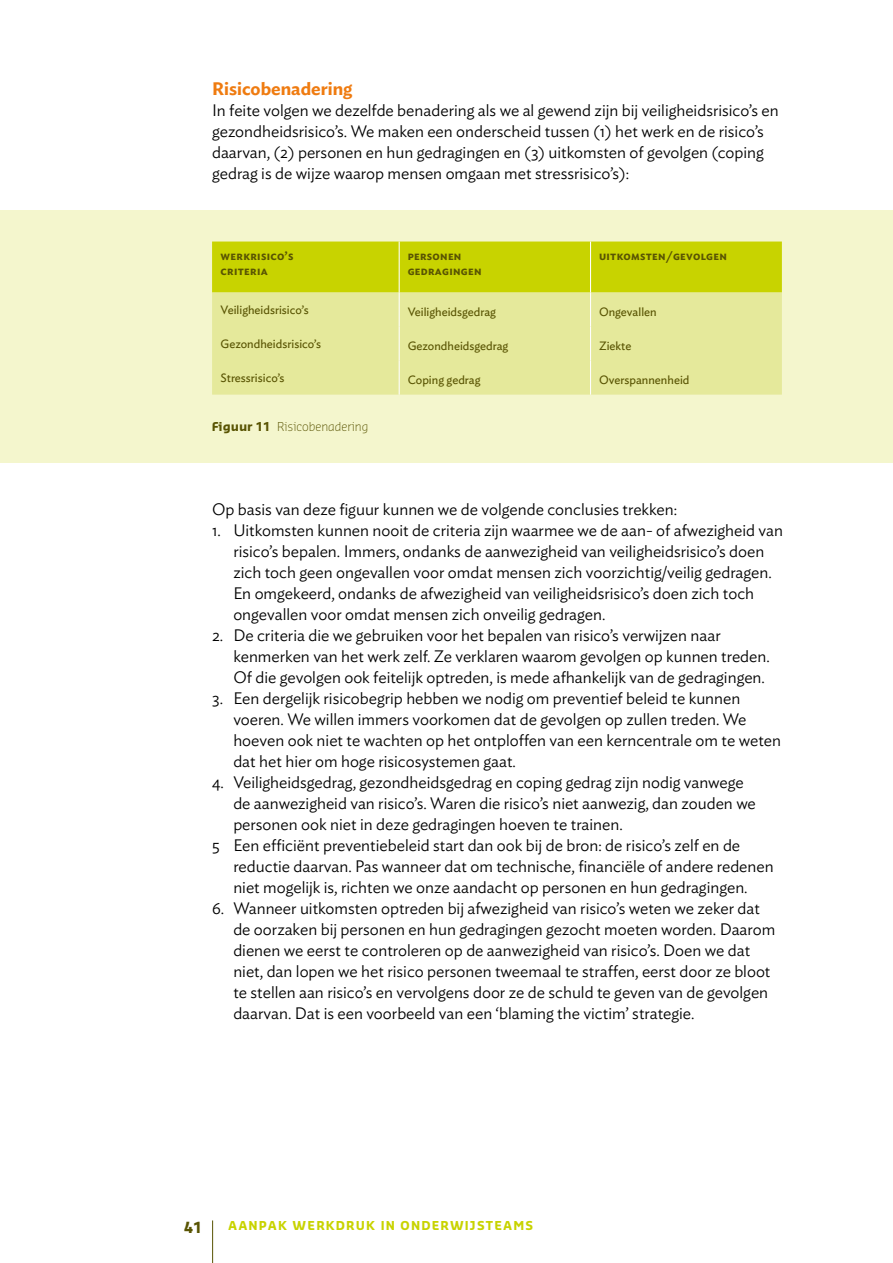
<style>
.page{position:relative;width:893px;height:1263px;background:#fff}
.page>*{position:absolute;margin:0;border:0;box-sizing:border-box;transform-origin:0 0}
.t1{font:600 18px "Ideal Sans";color:#ef7b10}
.t2{font:300 16.5px/21px "Ideal Sans";color:#000}
.t3{font:700 15px "Sansa Pro";color:#595403}
.t4{font:12px "Ideal Sans";color:#595403}
.t5{font:600 12px/15px "Ideal Sans";letter-spacing:.025em;color:#595403}
.t6{font:700 12px "Sansa Pro";letter-spacing:.1em;color:#c8d300}
.t7{font:300 12px "Sansa Pro";color:#595403}
.s1{font-weight:700}
</style>
<div class="page">
<div style="left:0;top:210px;width:893px;height:252px;background:#f4f6cd"></div>
<hr style="left:212px;top:1220px;width:1px;height:43px;background:#595403">
<div style="left:212px;top:242px;width:570px;height:51px;background:#c8d300"></div>
<div style="left:212px;top:293px;width:570px;height:102px;background:#e5e99b"></div>
<hr style="left:399px;top:241px;width:1px;height:52px;background:#fff">
<hr style="left:399px;top:293px;width:1px;height:34px;background:#fff">
<hr style="left:399px;top:327px;width:1px;height:34px;background:#fff">
<hr style="left:399px;top:361px;width:1px;height:34px;background:#fff">
<hr style="left:590px;top:241px;width:1px;height:52px;background:#fff">
<hr style="left:590px;top:293px;width:1px;height:34px;background:#fff">
<hr style="left:590px;top:327px;width:1px;height:34px;background:#fff">
<hr style="left:590px;top:361px;width:1px;height:34px;background:#fff">
<p class="t1" style="left:212px;top:74px;width:142px">Risicobenadering</p>
<p class="t2" style="left:212px;top:98px;width:568px">In feite volgen we dezelfde benadering als we al gewend zijn bij veiligheidsrisico’s en gezondheidsrisico’s. We maken een onderscheid tussen (1) het werk en de risico’s daarvan, (2) personen en hun gedragingen en (3) uitkomsten of gevolgen (coping gedrag is de wijze waarop mensen omgaan met stressrisico’s):</p>
<p class="t5" style="left:221px;top:247px;width:74px">werkrisico’s criteria</p>
<p class="t5" style="left:408px;top:247px;width:75px">personen gedragingen</p>
<p class="t5" style="left:599px;top:247px;width:129px">uitkomsten/gevolgen</p>
<p class="t4" style="left:221px;top:301px;width:90px">Veiligheidsrisico’s</p>
<p class="t4" style="left:408px;top:302px;width:90px">Veiligheidsgedrag</p>
<p class="t4" style="left:599px;top:302px;width:59px">Ongevallen</p>
<p class="t4" style="left:221px;top:335px;width:102px">Gezondheidsrisico’s</p>
<p class="t4" style="left:408px;top:336px;width:102px">Gezondheidsgedrag</p>
<p class="t4" style="left:599px;top:336px;width:34px">Ziekte</p>
<p class="t4" style="left:221px;top:369px;width:65px">Stressrisico’s</p>
<p class="t4" style="left:408px;top:370px;width:74px">Coping gedrag</p>
<p class="t4" style="left:599px;top:370px;width:92px">Overspannenheid</p>
<p class="t7" style="left:212px;top:418px;width:158px"><span class="s1">Figuur 11</span> Risicobenadering</p>
<p class="t2" style="left:212px;top:497px;width:467px">Op basis van deze figuur kunnen we de volgende conclusies trekken:</p>
<p class="t2" style="left:233px;top:518px;width:551px;text-indent:-21px">1. Uitkomsten kunnen nooit de criteria zijn waarmee we de aan- of afwezigheid van risico’s bepalen. Immers, ondanks de aanwezigheid van veiligheidsrisico’s doen zich toch geen ongevallen voor omdat mensen zich voorzichtig/veilig gedragen.<br>En omgekeerd, ondanks de afwezigheid van veiligheidsrisico’s doen zich toch ongevallen voor omdat mensen zich onveilig gedragen.</p>
<p class="t2" style="left:233px;top:623px;width:538px;text-indent:-21px">2. De criteria die we gebruiken voor het bepalen van risico’s verwijzen naar kenmerken van het werk zelf. Ze verklaren waarom gevolgen op kunnen treden.<br>Of die gevolgen ook feitelijk optreden, is mede afhankelijk van de gedragingen.</p>
<p class="t2" style="left:233px;top:686px;width:549px;text-indent:-21px">3. Een dergelijk risicobegrip hebben we nodig om preventief beleid te kunnen voeren. We willen immers voorkomen dat de gevolgen op zullen treden. We hoeven ook niet te wachten op het ontploffen van een kerncentrale om te weten dat het hier om hoge risicosystemen gaat.</p>
<p class="t2" style="left:212px;top:770px;width:533px">4. Veiligheidsgedrag, gezondheidsgedrag en coping gedrag zijn nodig vanwege</p>
<p class="t2" style="left:233px;top:791px;width:524px">de aanwezigheid van risico’s. Waren die risico’s niet aanwezig, dan zouden we</p>
<p class="t2" style="left:233px;top:812px;width:391px">personen ook niet in deze gedragingen hoeven te trainen.</p>
<p class="t2" style="left:212px;top:833px;width:530px">5 Een efficiënt preventiebeleid start dan ook bij de bron: de risico’s zelf en de</p>
<p class="t2" style="left:233px;top:854px;width:542px">reductie daarvan. Pas wanneer dat om technische, financiële of andere redenen</p>
<p class="t2" style="left:233px;top:875px;width:516px">niet mogelijk is, richten we onze aandacht op personen en hun gedragingen.</p>
<p class="t2" style="left:233px;top:896px;width:543px;text-indent:-21px">6. Wanneer uitkomsten optreden bij afwezigheid van risico’s weten we zeker dat de oorzaken bij personen en hun gedragingen gezocht moeten worden. Daarom dienen we eerst te controleren op de aanwezigheid van risico’s. Doen we dat niet, dan lopen we het risico personen tweemaal te straffen, eerst door ze bloot te stellen aan risico’s en vervolgens door ze de schuld te geven van de gevolgen daarvan. Dat is een voorbeeld van een ‘blaming the victim’ strategie.</p>
<p class="t3" style="left:184px;top:1217px;width:20px">41</p>
<p class="t6" style="left:228px;top:1218px;width:307px">AANPAK WERKDRUK IN ONDERWIJSTEAMS</p>
</div>
